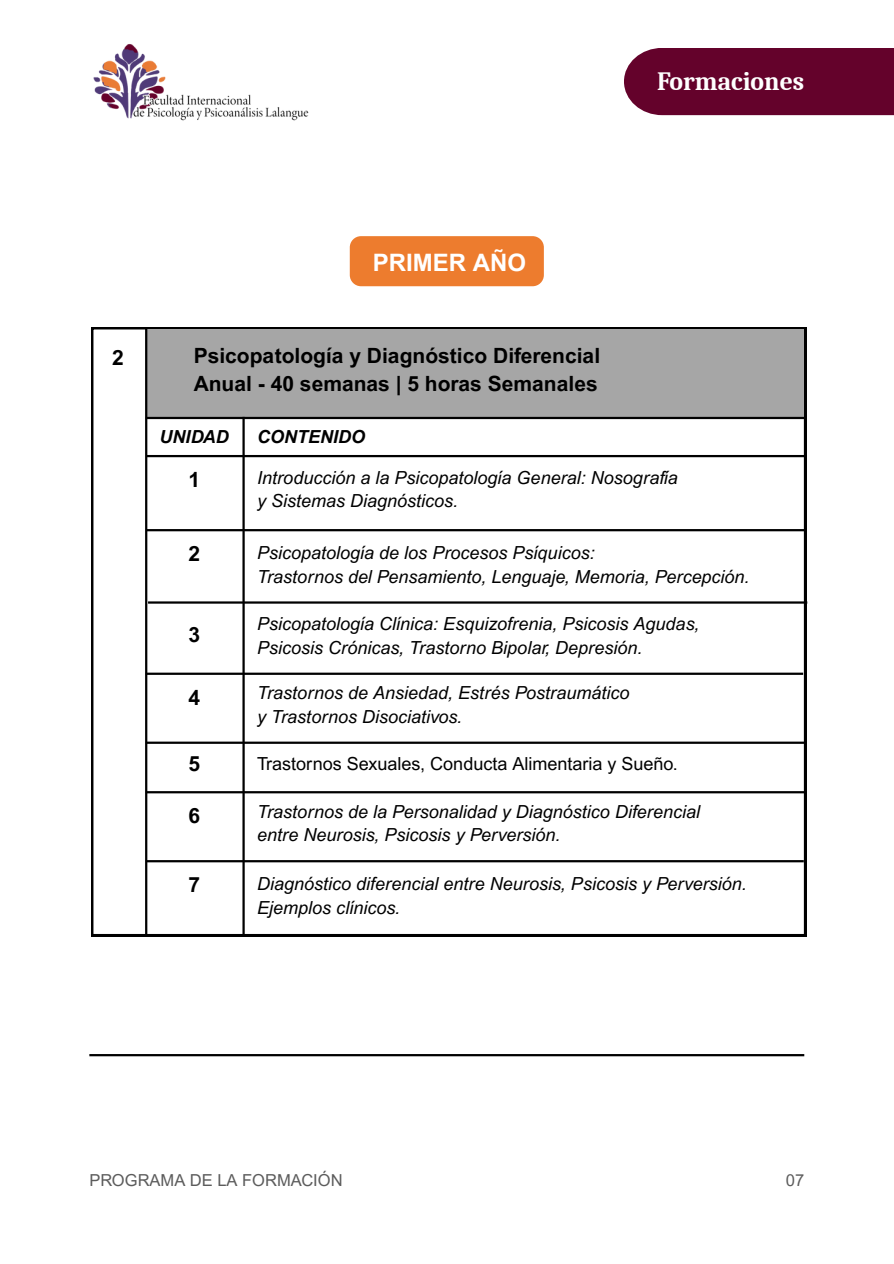
<style>
.page{position:relative;width:894px;height:1264px;background:#fff}
.page>*{position:absolute;margin:0;border:0;box-sizing:border-box;transform-origin:0 0}
.t1{font:700 25.65px "Caladea";color:#fff}
.t2{font:700 24px "Arial MT Pro";color:#fff}
.t3{font:700 21px/28.2px "Arial MT Pro";color:#000}
.t4{font:italic 18px/23.7px "Arial MT Pro";color:#000}
.t5{font:18px "Arial MT Pro";color:#000}
.t6{font:italic 700 18px "Arial MT Pro";color:#000}
.t7{font:16.5px "Arial MT Pro";color:#5c5c5c}
</style>
<div class="page">
<hr style="left:89px;top:1054px;width:715px;height:2px;background:#000">
<svg style="left:91px;top:327px;width:714px;height:609px"></svg>
<div style="left:147px;top:329px;width:656px;height:88px;background:#a6a6a6"></div>
<hr style="left:145px;top:327px;width:2px;height:609px;background:#000">
<hr style="left:242px;top:417px;width:3px;height:519px;background:#000">
<hr style="left:147px;top:529px;width:658px;height:2px;background:#000">
<hr style="left:148px;top:601px;width:659px;height:2px;background:#000">
<hr style="left:146px;top:672px;width:656px;height:3px;background:#000">
<hr style="left:146px;top:417px;width:658px;height:2px;background:#000">
<hr style="left:147px;top:455px;width:658px;height:2px;background:#000">
<hr style="left:146px;top:741px;width:659px;height:2px;background:#000">
<hr style="left:146px;top:791px;width:659px;height:2px;background:#000">
<hr style="left:147px;top:860px;width:656px;height:2px;background:#000">
<img style="left:93px;top:44px;width:216px;height:77px">
<div style="left:624px;top:48px;width:269px;height:67px;background:#64022b"></div>
<div style="left:349px;top:236px;width:194px;height:50px;background:#ed7c2e;border-radius:11px"></div>
<p class="t1" style="left:657px;top:67px;width:149px">Formaciones</p>
<p class="t3" style="left:112px;top:346px;width:13px">2</p>
<p class="t2" style="left:372px;top:253px;width:155px">PRIMER AÑO</p>
<p class="t3" style="left:194px;top:344px;width:408px">Psicopatología y Diagnóstico Diferencial<br>Anual - 40 semanas | 5 horas Semanales</p>
<h3 class="t6" style="left:160px;top:430px;width:71px">UNIDAD</h3>
<p class="t6" style="left:257px;top:430px;width:110px">CONTENIDO</p>
<p class="t4" style="left:257px;top:468px;width:422px">Introducción a la Psicopatología General: Nosografía y Sistemas Diagnósticos.</p>
<h2 class="t3" style="left:188px;top:468px;width:13px">1</h2>
<h1 class="t3" style="left:188px;top:542px;width:13px">2</h1>
<p class="t3" style="left:188px;top:623px;width:13px">3</p>
<p class="t3" style="left:188px;top:685px;width:13px">4</p>
<p class="t4" style="left:257px;top:543px;width:339px">Psicopatología de los Procesos Psíquicos:</p>
<p class="t4" style="left:257px;top:566px;width:494px">Trastornos del Pensamiento, Lenguaje, Memoria, Percepción.</p>
<p class="t4" style="left:257px;top:614px;width:444px">Psicopatología Clínica: Esquizofrenia, Psicosis Agudas,<br>Psicosis Crónicas, Trastorno Bipolar, Depresión.</p>
<h4 class="t4" style="left:257px;top:683px;width:374px">Trastornos de Ansiedad, Estrés Postraumático y Trastornos Disociativos.</h4>
<p class="t3" style="left:188px;top:752px;width:13px">5</p>
<p class="t5" style="left:257px;top:757px;width:422px">Trastornos Sexuales, Conducta Alimentaria y Sueño.</p>
<p class="t3" style="left:188px;top:804px;width:13px">6</p>
<p class="t3" style="left:188px;top:873px;width:13px">7</p>
<h4 class="t4" style="left:257px;top:801px;width:444px">Trastornos de la Personalidad y Diagnóstico Diferencial entre Neurosis, Psicosis y Perversión.</h4>
<p class="t4" style="left:257px;top:874px;width:491px">Diagnóstico diferencial entre Neurosis, Psicosis y Perversión.<br>Ejemplos clínicos.</p>
<p class="t7" style="left:89px;top:1173px;width:255px">PROGRAMA DE LA FORMACIÓN</p>
<p class="t7" style="left:785px;top:1173px;width:20px">07</p>
</div>
